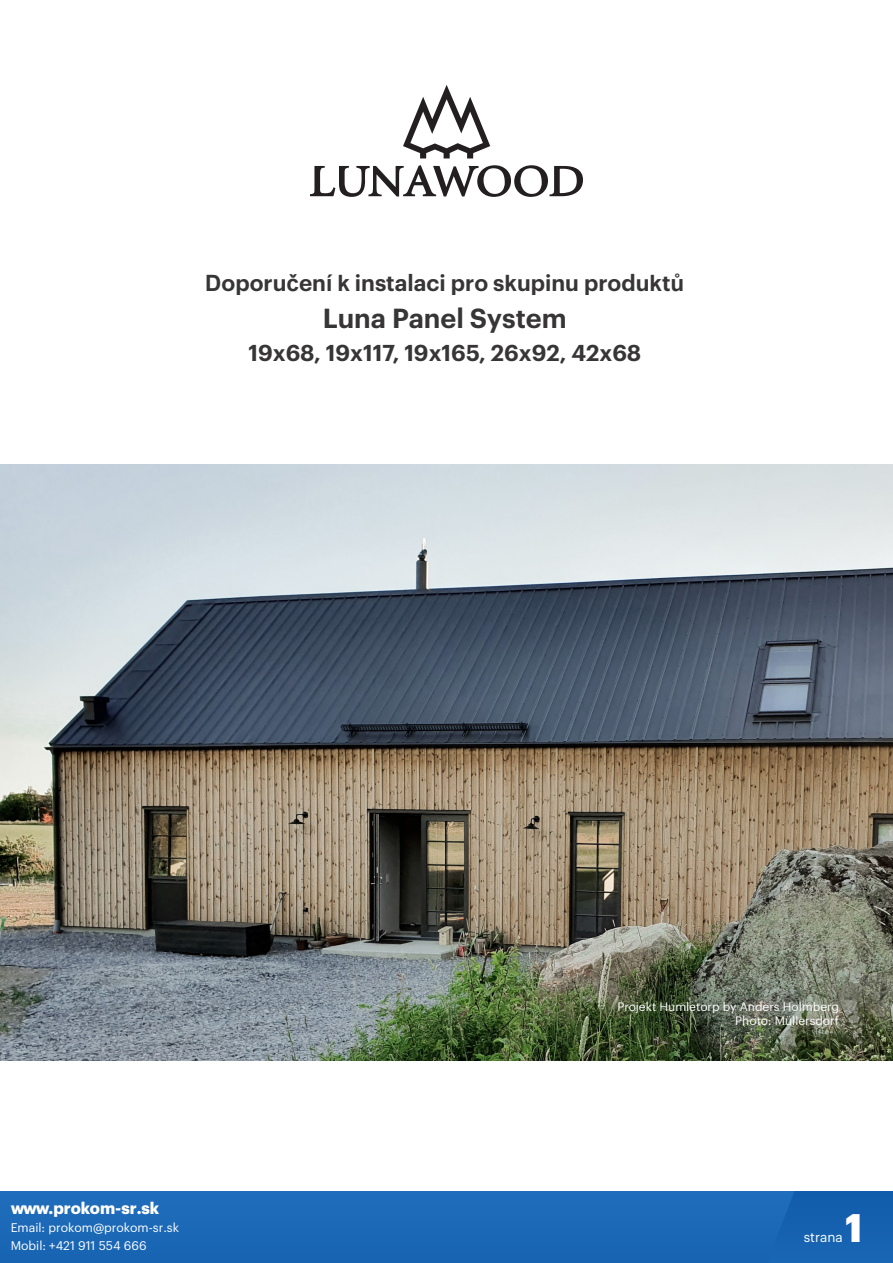
<style>
.page{position:relative;width:893px;height:1263px;background:#fff}
.page>*{position:absolute;margin:0;border:0;box-sizing:border-box;transform-origin:0 0}
.t1{font:700 39px "Graphik";color:#fff}
.t2{font:600 27px "Graphik";color:#373535}
.t3{font:600 22.5px "Graphik";color:#373535}
.t4{font:700 16.35px "Graphik";color:#fff}
.t5{font:13.5px "Graphik";color:#fff}
.t6{font:12.3px/18px "Graphik";color:#fff}
.t7{font:12px/13.5px "Graphik";color:#fff;text-align:right}
.s1{font-family:"Arial";font-weight:700}
</style>
<div class="page">
<img style="left:0;top:464px;width:893px;height:597px">
<svg style="left:310px;top:165px;width:273px;height:32px"></svg>
<svg style="left:403px;top:85px;width:87px;height:73px"></svg>
<div style="left:0;top:1191px;width:893px;height:72px;background:#1b68b7"></div>
<p class="t3" style="left:205px;top:266px;width:480px"><span class="s1">D</span>oporu<span class="s1">č</span>en<span class="s1">í k</span> instalaci pro s<span class="s1">k</span>upinu produ<span class="s1">k</span>t<span class="s1">ů</span></p>
<p class="t2" style="left:323px;top:298px;width:245px">Luna Panel System</p>
<p class="t3" style="left:248px;top:335px;width:394px">19x68, 19x117, 19x165, 26x92, 42x68</p>
<p class="t7" style="left:617px;top:999px;width:223px">Projekt Humletorp by Anders Holmberg<br>Photo: Müllersdorf</p>
<p class="t4" style="left:11px;top:1196px;width:150px">www.prokom-sr.sk</p>
<p class="t6" style="left:11px;top:1218px;width:170px">Email: prokom@prokom-sr.sk<br>Mobil: +421 911 554 666</p>
<p class="t5" style="left:804px;top:1227px;width:40px">strana</p>
<h1 class="t1" style="left:845px;top:1197px;width:19px">1</h1>
</div>
